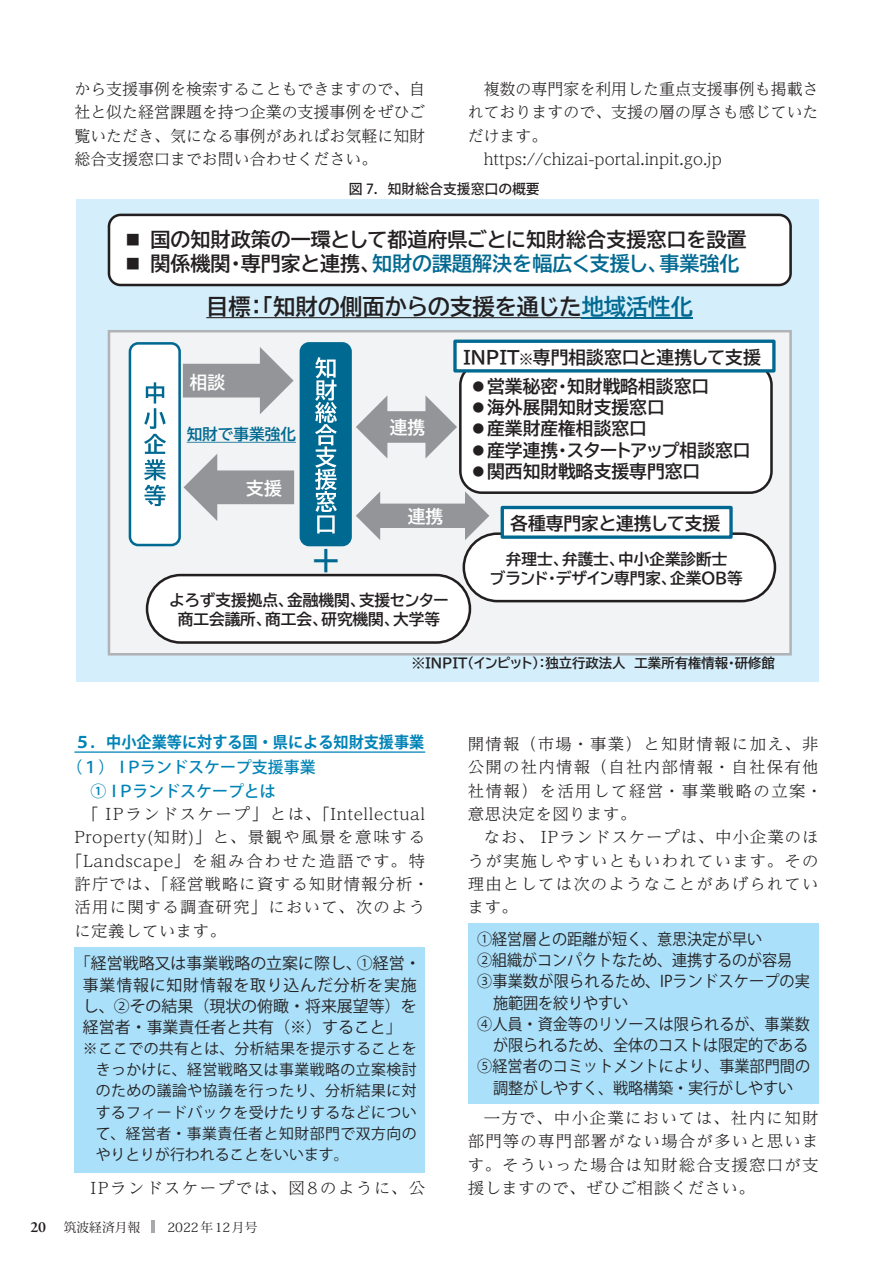
<style>
.page{position:relative;width:893px;height:1263px;background:#fff}
.page>*{position:absolute;margin:0;border:0;box-sizing:border-box;transform-origin:0 0}
.t1{font:35.7px "BIZ UDP Gothic Bold";color:#006991}
.t2{font:22.35px "BIZ UDP Gothic Bold";color:#231f20}
.t3{font:20.1px "BIZ UDP Gothic Bold";color:#006991}
.t4{font:20.1px "BIZ UDP Gothic Bold";color:#231f20}
.t5{font:17.7px "BIZ UDP Gothic Bold";color:#231f20}
.t6{font:17.7px "BIZ UDP Gothic Bold";color:#fff}
.t7{font:300 15.9px/23.4px "UD Reimin Pr 6 N";letter-spacing:.06em;color:#231f20;text-align:justify}
.t8{font:15.9px "Koz Go Pr 6 N";color:#231f20;scale:.95 1}
.t9{font:15.9px/21.3px "Koz Go Pr 6 N";color:#231f20}
.t10{font:300 15.9px "UD Reimin Pr 6 N";color:#231f20}
.t11{font:300 15.9px/23.4px "UD Reimin Pr 6 N";letter-spacing:.08em;color:#231f20}
.t12{font:300 15.9px "UD Reimin Pr 6 N";letter-spacing:.03em;color:#231f20}
.t13{font:500 15.9px/23.4px "Koz Go Pr 6 N";color:#0083b6}
.t14{font:300 15.9px "UD Reimin Pr 6 N";letter-spacing:.09em;color:#231f20}
.t15{font:300 15.9px "UD Reimin Pr 6 N";letter-spacing:.105em;color:#231f20}
.t16{font:700 15.9px "Koz Go Pr 6 N";color:#0083b6}
.t17{font:300 15.9px "UD Reimin Pr 6 N";letter-spacing:.095em;color:#231f20}
.t18{font:15.6px/18.8px "BIZ UDP Gothic Bold";color:#231f20;text-align:center}
.t19{font:15.6px "BIZ UDP Gothic Bold";color:#006991}
.t20{font:14.85px/21.3px "Koz Go Pr 6 N";letter-spacing:.03em;color:#231f20;text-align:justify}
.t21{font:500 13.8px "Koz Go Pr 6 N";color:#231f20}
.t22{font:13.35px "BIZ UDP Gothic Bold";color:#231f20}
.t23{font:12.75px "Koz Min Pr 6 N";color:#231f20}
.s1{color:#231f20}
.s2{color:#006991}
.s3{font-size:13.35px}
.s4{font-family:"Garamond Premr Pro";font-weight:600;font-size:15.9px}
</style>
<div class="page">
<hr style="left:74px;top:751px;width:351px;height:2px;background:#0083b6">
<div style="left:74px;top:947px;width:351px;height:225px;background:#aae0f9"></div>
<div style="left:468px;top:923px;width:351px;height:180px;background:#aae0f9"></div>
<div style="left:76px;top:199px;width:743px;height:482px;background:#d4effb"></div>
<div style="left:109px;top:331px;width:682px;height:323px;background:#f2f3f4"></div>
<div style="left:108px;top:330px;width:684px;height:325px;border:3px solid #b2b3b7"></div>
<div style="left:109px;top:215px;width:682px;height:70px;background:#fff;border-radius:12px"></div>
<div style="left:108px;top:214px;width:684px;height:72px;border:3px solid #231f20;border-radius:12px"></div>
<div style="left:460px;top:363px;width:311px;height:130px;background:#fff;border-radius:22px"></div>
<div style="left:459px;top:362px;width:314px;height:132px;border:3px solid #231f20;border-radius:22px"></div>
<div style="left:455px;top:341px;width:319px;height:30px;background:#fff"></div>
<div style="left:453px;top:340px;width:323px;height:33px;border:3px solid #006991"></div>
<div style="left:130px;top:343px;width:50px;height:202px;background:#fff;border-radius:8px"></div>
<div style="left:129px;top:342px;width:52px;height:204px;border:3px solid #006991;border-radius:8px"></div>
<svg style="left:206px;top:317px;width:376px;height:1px"></svg>
<hr style="left:582px;top:317px;width:111px;height:1px;background:#006991">
<svg style="left:144px;top:382px;width:22px;height:124px"></svg>
<div style="left:301px;top:343px;width:50px;height:202px;background:#006991;border-radius:8px"></div>
<div style="left:300px;top:342px;width:52px;height:204px;border:3px solid #006991;border-radius:8px"></div>
<svg style="left:315px;top:357px;width:22px;height:176px"></svg>
<svg style="left:183px;top:347px;width:111px;height:67px"></svg>
<svg style="left:184px;top:454px;width:110px;height:67px"></svg>
<svg style="left:187px;top:442px;width:109px;height:1px"></svg>
<svg style="left:356px;top:395px;width:101px;height:64px"></svg>
<div style="left:464px;top:534px;width:311px;height:67px;background:#fff;border-radius:34px"></div>
<div style="left:463px;top:532px;width:313px;height:70px;border:3px solid #231f20;border-radius:34px"></div>
<svg style="left:356px;top:491px;width:133px;height:49px"></svg>
<div style="left:502px;top:507px;width:229px;height:30px;background:#fff"></div>
<div style="left:501px;top:506px;width:232px;height:33px;border:3px solid #006991"></div>
<div style="left:147px;top:575px;width:323px;height:67px;background:#fff;border-radius:34px"></div>
<div style="left:146px;top:574px;width:325px;height:70px;border:3px solid #231f20;border-radius:34px"></div>
<hr style="left:151px;top:1220px;width:4px;height:13px;background:#a8a9ad">
<p class="t7" style="left:74px;top:77px;width:352px">から支援事例を検索することもできますので、自社と似た経営課題を持つ企業の支援事例をぜひご覧いただき、気になる事例があればお気軽に知財総合支援窓口までお問い合わせください。</p>
<p class="t10" style="left:484px;top:76px;width:336px">複数の専門家を利用した重点支援事例も掲載さ</p>
<p class="t10" style="left:468px;top:99px;width:352px">れておりますので、支援の層の厚さも感じていた</p>
<p class="t7" style="left:468px;top:123px;width:81px">だけます。</p>
<p class="t10" style="left:484px;top:146px;width:240px">https://chizai-portal.inpit.go.jp</p>
<p class="t21" style="left:349px;top:181px;width:192px">図 7．知財総合支援窓口の概要</p>
<p class="t4" style="left:125px;top:229px;width:623px">■ 国の知財政策の一環として都道府県ごとに知財総合支援窓口を設置</p>
<p class="t3" style="left:125px;top:253px;width:616px"><span class="s1">■ 関係機関・専門家と連携、</span>知財の課題解決を幅広く支援し、事業強化</p>
<h2 class="t2" style="left:206px;top:295px;width:488px">目標：「知財の側面からの支援を通じた<span class="s2">地域活性化</span></h2>
<p class="t6" style="left:190px;top:373px;width:37px">相談</p>
<p class="t19" style="left:187px;top:427px;width:111px">知財で事業強化</p>
<p class="t6" style="left:390px;top:419px;width:37px">連携</p>
<p class="t6" style="left:246px;top:480px;width:37px">支援</p>
<p class="t5" style="left:463px;top:348px;width:299px">ＩNPIＴ<span class="s3">※</span>専門相談窓口と連携して支援</p>
<p class="t5" style="left:472px;top:377px;width:239px">●営業秘密・知財戦略相談窓口</p>
<p class="t5" style="left:472px;top:398px;width:194px">●海外展開知財支援窓口</p>
<p class="t5" style="left:472px;top:420px;width:177px">●産業財産権相談窓口</p>
<p class="t5" style="left:472px;top:441px;width:280px">●産学連携・スタートアップ相談窓口</p>
<p class="t5" style="left:472px;top:462px;width:230px">●関西知財戦略支援専門窓口</p>
<p class="t6" style="left:408px;top:507px;width:37px">連携</p>
<p class="t5" style="left:510px;top:515px;width:212px">各種専門家と連携して支援</p>
<h1 class="t1" style="left:308px;top:542px;width:37px">＋</h1>
<p class="t18" style="left:169px;top:591px;width:281px">よろず支援拠点、金融機関、支援センター商工会議所、商工会、研究機関、大学等</p>
<p class="t22" style="left:412px;top:656px;width:365px">※INPIT（インピット）：独立行政法人 工業所有権情報・研修館</p>
<p class="t18" style="left:490px;top:550px;width:254px">弁理士、弁護士、中小企業診断士<br>ブランド・デザイン専門家、企業OB等</p>
<p class="t16" style="left:74px;top:733px;width:351px">５．中小企業等に対する国・県による知財支援事業</p>
<p class="t13" style="left:90px;top:756px;width:227px;text-indent:-24px">（１）ＩＰランドスケープ支援事業<br>①ＩＰランドスケープとは</p>
<p class="t12" style="left:82px;top:801px;width:345px">「ＩＰランドスケープ」とは、「Intellectual</p>
<p class="t14" style="left:74px;top:824px;width:352px">Property(知財)」と、景観や風景を意味する</p>
<p class="t15" style="left:66px;top:848px;width:360px">「Landscape」を組み合わせた造語です。特</p>
<p class="t7" style="left:74px;top:872px;width:356px">許庁では、「経営戦略に資する知財情報分析・</p>
<p class="t7" style="left:74px;top:895px;width:352px">活用に関する調査研究」において、次のよう</p>
<p class="t12" style="left:74px;top:918px;width:153px">に定義しています。</p>
<p class="t9" style="left:83px;top:953px;width:339px;text-indent:-8px">「経営戦略又は事業戦略の立案に際し、①経営・事業情報に知財情報を取り込んだ分析を実施し、②その結果（現状の俯瞰・将来展望等）を経営者・事業責任者と共有（※）すること」</p>
<p class="t20" style="left:96px;top:1038px;width:323px;text-indent:-13px">※ここでの共有とは、分析結果を提示することをきっかけに、経営戦略又は事業戦略の立案検討のための議論や協議を行ったり、分析結果に対するフィードバックを受けたりするなどについて、経営者・事業責任者と知財部門で双方向のやりとりが行われることをいいます。</p>
<p class="t17" style="left:85px;top:1175px;width:342px">ＩＰランドスケープでは、図8のように、公</p>
<p class="t23" style="left:30px;top:1220px;width:229px"><span class="s4">20</span> 筑波経済月報　　 2022年 12月号</p>
<p class="t11" style="left:468px;top:731px;width:356px">開情報（市場・事業）と知財情報に加え、非公開の社内情報（自社内部情報・自社保有他社情報）を活用して経営・事業戦略の立案・意思決定を図ります。</p>
<p class="t7" style="left:468px;top:825px;width:352px;text-indent:16px">なお、ＩＰランドスケープは、中小企業のほうが実施しやすいともいわれています。その理由としては次のようなことがあげられています。</p>
<p class="t8" style="left:477px;top:930px;width:302px">①経営層との距離が短く、意思決定が早い</p>
<p class="t8" style="left:477px;top:951px;width:333px">②組織がコンパクトなため、連携するのが容易</p>
<p class="t8" style="left:477px;top:972px;width:352px">③事業数が限られるため、IPランドスケープの実</p>
<p class="t8" style="left:493px;top:994px;width:144px">施範囲を絞りやすい</p>
<p class="t8" style="left:477px;top:1015px;width:352px">④人員・資金等のリソースは限られるが、事業数</p>
<p class="t8" style="left:493px;top:1036px;width:333px">が限られるため、全体のコストは限定的である</p>
<p class="t8" style="left:477px;top:1057px;width:352px">⑤経営者のコミットメントにより、事業部門間の</p>
<p class="t8" style="left:493px;top:1079px;width:317px">調整がしやすく、戦略構築・実行がしやすい</p>
<p class="t7" style="left:468px;top:1106px;width:352px;text-indent:16px">一方で、中小企業においては、社内に知財部門等の専門部署がない場合が多いと思います。そういった場合は知財総合支援窓口が支援しますので、ぜひご相談ください。</p>
</div>
